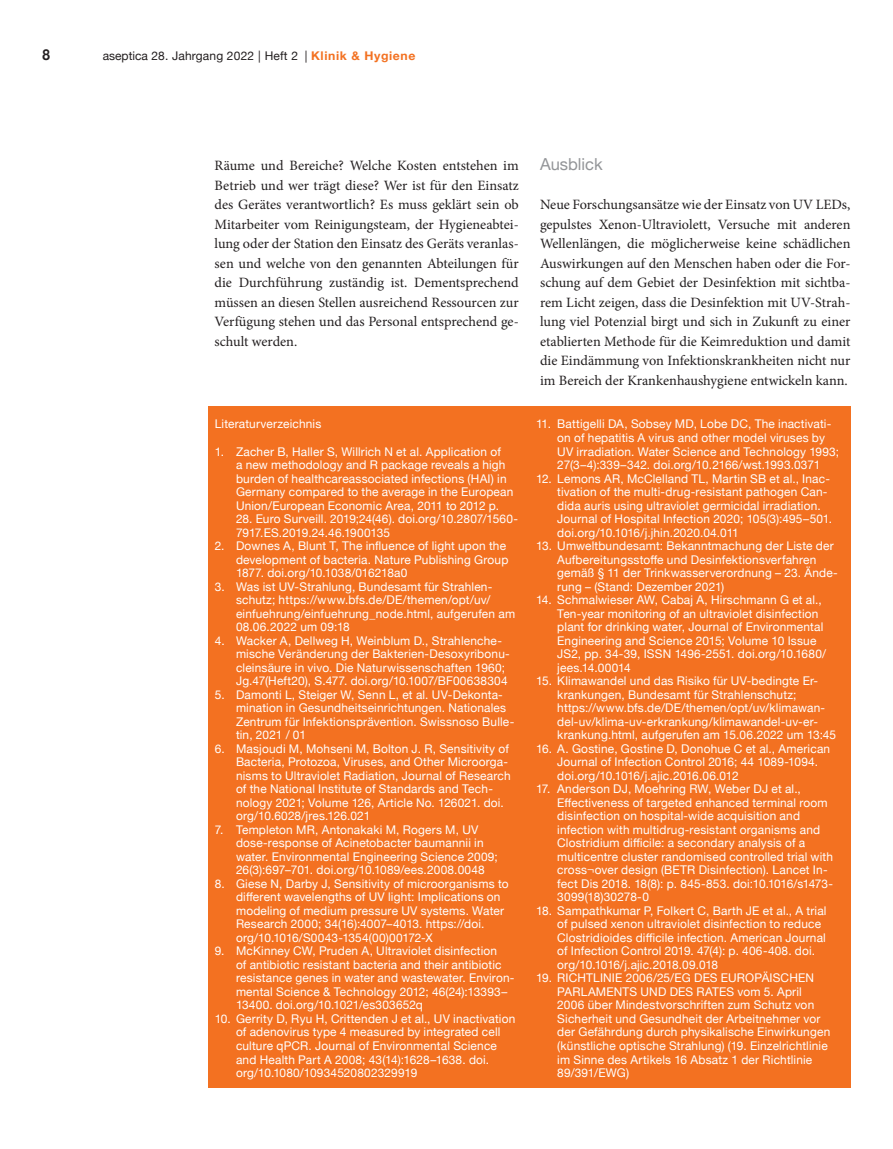
<style>
.page{position:relative;width:893px;height:1149px;background:#fff}
.page>*{position:absolute;margin:0;border:0;box-sizing:border-box;transform-origin:0 0}
.Zwischenhead_1{font:16.5px "Helvetica Neue";color:#939598}
.t1{font:700 15px "Helvetica Neue";color:#231f20;scale:.9 1}
.Fließtext{font:14.25px/19.5px "Minion Pro";letter-spacing:-.005em;color:#231f20;text-align:justify}
.Literaturverzeichnis{font:12px/13.5px "Helvetica Neue";letter-spacing:.015em;color:#fff}
.t2{font:12px "Helvetica Neue";letter-spacing:.015em;color:#231f20}
.s1{font-weight:700;color:#f37121}
</style>
<div class="page">
<div style="left:208px;top:406px;width:642px;height:680px;background:#f37121"></div>
<p class="t1" style="left:43px;top:43px;width:10px">8</p>
<p class="t2" style="left:103px;top:47px;width:314px">aseptica 28. Jahrgang 2022 | Heft 2 | <span class="s1">Klinik &amp; Hygiene</span></p>
<p class="Fließtext" style="left:215px;top:156px;width:306px">Räume und Bereiche? Welche Kosten entstehen im Betrieb und wer trägt diese? Wer ist für den Einsatz des Gerätes verantwortlich? Es muss geklärt sein ob Mitarbeiter vom Reinigungsteam, der Hygieneabtei&shy;lung oder der Station den Einsatz des Geräts veranlas&shy;sen und welche von den genannten Abteilungen für die Durchführung zuständig ist. Dementsprechend müssen an diesen Stellen ausreichend Ressourcen zur Verfügung stehen und das Personal entsprechend ge&shy;schult werden.</p>
<p class="Zwischenhead_1" style="left:540px;top:152px;width:64px">Ausblick</p>
<p class="Fließtext" style="left:540px;top:195px;width:312px">Neue Forschungsansätze wie der Einsatz von UV LEDs, gepulstes Xenon-Ultraviolett, Versuche mit anderen Wellenlängen, die möglicherweise keine schädlichen Auswirkungen auf den Menschen haben oder die For&shy;schung auf dem Gebiet der Desinfektion mit sichtba&shy;rem Licht zeigen, dass die Desinfektion mit UV-Strah&shy;lung viel Potenzial birgt und sich in Zukunft zu einer etablierten Methode für die Keimreduktion und damit die Eindämmung von Infektionskrankheiten nicht nur im Bereich der Krankenhaushygiene entwickeln kann.</p>
<p class="Literaturverzeichnis" style="left:215px;top:418px;width:108px">Literaturverzeichnis</p>
<p class="Literaturverzeichnis" style="left:236px;top:445px;width:279px;text-indent:-21px">1. Zacher B, Haller S, Willrich N et al. Application of<br>a new methodology and R package reveals a high burden of healthcareassociated infections (HAI) in Germany compared to the average in the European Union/European Economic Area, 2011 to 2012 p.</p>
<p class="Literaturverzeichnis" style="left:236px;top:512px;width:283px">28. Euro Surveill. 2019;24(46). doi.org/10.2807/1560-<br>7917.ES.2019.24.46.1900135</p>
<p class="Literaturverzeichnis" style="left:236px;top:539px;width:274px;text-indent:-21px">2. Downes A, Blunt T, The influence of light upon the development of bacteria. Nature Publishing Group<br>1877. doi.org/10.1038/016218a0</p>
<p class="Literaturverzeichnis" style="left:236px;top:580px;width:281px;text-indent:-21px">3. Was ist UV-Strahlung, Bundesamt für Strahlen&shy;schutz; https://www.bfs.de/DE/themen/opt/uv/ einfuehrung/einfuehrung_node.html, aufgerufen am 08.06.2022 um 09:18</p>
<p class="Literaturverzeichnis" style="left:236px;top:634px;width:275px;text-indent:-21px">4. Wacker A, Dellweg H, Weinblum D., Strahlenche&shy;mische Veränderung der Bakterien-Desoxyribonu&shy;cleinsäure in vivo. Die Naturwissenschaften 1960; Jg.47(Heft20), S.477. doi.org/10.1007/BF00638304</p>
<p class="Literaturverzeichnis" style="left:236px;top:688px;width:280px;text-indent:-21px">5. Damonti L, Steiger W, Senn L, et al. UV-Dekonta&shy;mination in Gesundheitseinrichtungen. Nationales Zentrum für Infektionsprävention. Swissnoso Bulle&shy;tin, 2021 / 01</p>
<p class="Literaturverzeichnis" style="left:236px;top:742px;width:276px;text-indent:-21px">6. Masjoudi M, Mohseni M, Bolton J. R, Sensitivity of Bacteria, Protozoa, Viruses, and Other Microorga&shy;nisms to Ultraviolet Radiation, Journal of Research of the National Institute of Standards and Tech&shy;nology 2021; Volume 126, Article No. 126021. doi. org/10.6028/jres.126.021</p>
<p class="Literaturverzeichnis" style="left:236px;top:823px;width:263px;text-indent:-21px">7. Templeton MR, Antonakaki M, Rogers M, UV dose-response of Acinetobacter baumannii in water. Environmental Engineering Science 2009; 26(3):697–701. doi.org/10.1089/ees.2008.0048</p>
<p class="Literaturverzeichnis" style="left:236px;top:877px;width:274px;text-indent:-21px">8. Giese N, Darby J, Sensitivity of microorganisms to different wavelengths of UV light: Implications on modeling of medium pressure UV systems. Water Research 2000; 34(16):4007–4013. https://doi. org/10.1016/S0043-1354(00)00172-X</p>
<p class="Literaturverzeichnis" style="left:236px;top:944px;width:280px;text-indent:-21px">9. McKinney CW, Pruden A, Ultraviolet disinfection<br>of antibiotic resistant bacteria and their antibiotic resistance genes in water and wastewater. Environ&shy;mental Science &amp; Technology 2012; 46(24):13393– 13400. doi.org/10.1021/es303652q</p>
<p class="Literaturverzeichnis" style="left:236px;top:1012px;width:281px;text-indent:-21px">10. Gerrity D, Ryu H, Crittenden J et al., UV inactivation of adenovirus type 4 measured by integrated cell culture qPCR. Journal of Environmental Science and Health Part A 2008; 43(14):1628–1638. doi. org/10.1080/10934520802329919</p>
<p class="Literaturverzeichnis" style="left:557px;top:418px;width:283px;text-indent:-21px">11. Battigelli DA, Sobsey MD, Lobe DC, The inactivati&shy;on of hepatitis A virus and other model viruses by UV irradiation. Water Science and Technology 1993; 27(3–4):339–342. doi.org/10.2166/wst.1993.0371</p>
<p class="Literaturverzeichnis" style="left:557px;top:472px;width:276px;text-indent:-21px">12. Lemons AR, McClelland TL, Martin SB et al., Inac&shy;tivation of the multi-drug-resistant pathogen Can&shy;dida auris using ultraviolet germicidal irradiation.<br>Journal of Hospital Infection 2020; 105(3):495–501. doi.org/10.1016/j.jhin.2020.04.011</p>
<p class="Literaturverzeichnis" style="left:557px;top:539px;width:282px;text-indent:-21px">13. Umweltbundesamt: Bekanntmachung der Liste der Aufbereitungsstoffe und Desinfektionsverfahren gemäß § 11 der Trinkwasserverordnung – 23. Ände&shy;rung – (Stand: Dezember 2021)</p>
<p class="Literaturverzeichnis" style="left:557px;top:593px;width:270px;text-indent:-21px">14. Schmalwieser AW, Cabaj A, Hirschmann G et al., Ten-year monitoring of an ultraviolet disinfection plant for drinking water, Journal of Environmental Engineering and Science 2015; Volume 10 Issue JS2, pp. 34-39, ISSN 1496-2551. doi.org/10.1680/ jees.14.00014</p>
<p class="Literaturverzeichnis" style="left:557px;top:674px;width:280px;text-indent:-21px">15. Klimawandel und das Risiko für UV-bedingte Er&shy;krankungen, Bundesamt für Strahlenschutz; https://www.bfs.de/DE/themen/opt/uv/klimawan&shy;del-uv/klima-uv-erkrankung/klimawandel-uv-er&shy;krankung.html, aufgerufen am 15.06.2022 um 13:45</p>
<p class="Literaturverzeichnis" style="left:557px;top:742px;width:274px;text-indent:-21px">16. A. Gostine, Gostine D, Donohue C et al., American<br>Journal of Infection Control 2016; 44 1089-1094. doi.org/10.1016/j.ajic.2016.06.012</p>
<p class="Literaturverzeichnis" style="left:557px;top:782px;width:277px;text-indent:-21px">17. Anderson DJ, Moehring RW, Weber DJ et al., Effectiveness of targeted enhanced terminal room disinfection on hospital-wide acquisition and infection with multidrug-resistant organisms and Clostridium difficile: a secondary analysis of a multicentre cluster randomised controlled trial with cross¬over design (BETR Disinfection). Lancet In&shy;fect Dis 2018. 18(8): p. 845-853. doi:10.1016/s1473- 3099(18)30278-0</p>
<p class="Literaturverzeichnis" style="left:557px;top:904px;width:271px;text-indent:-21px">18. Sampathkumar P, Folkert C, Barth JE et al., A trial of pulsed xenon ultraviolet disinfection to reduce Clostridioides difficile infection. American Journal of Infection Control 2019. 47(4): p. 406-408. doi. org/10.1016/j.ajic.2018.09.018</p>
<p class="Literaturverzeichnis" style="left:557px;top:971px;width:274px;text-indent:-21px">19. RICHTLINIE 2006/25/EG DES EUROPÄISCHEN PARLAMENTS UND DES RATES vom 5. April 2006 über Mindestvorschriften zum Schutz von Sicherheit und Gesundheit der Arbeitnehmer vor der Gefährdung durch physikalische Einwirkungen (künstliche optische Strahlung) (19. Einzelrichtlinie im Sinne des Artikels 16 Absatz 1 der Richtlinie 89/391/EWG)</p>
</div>
